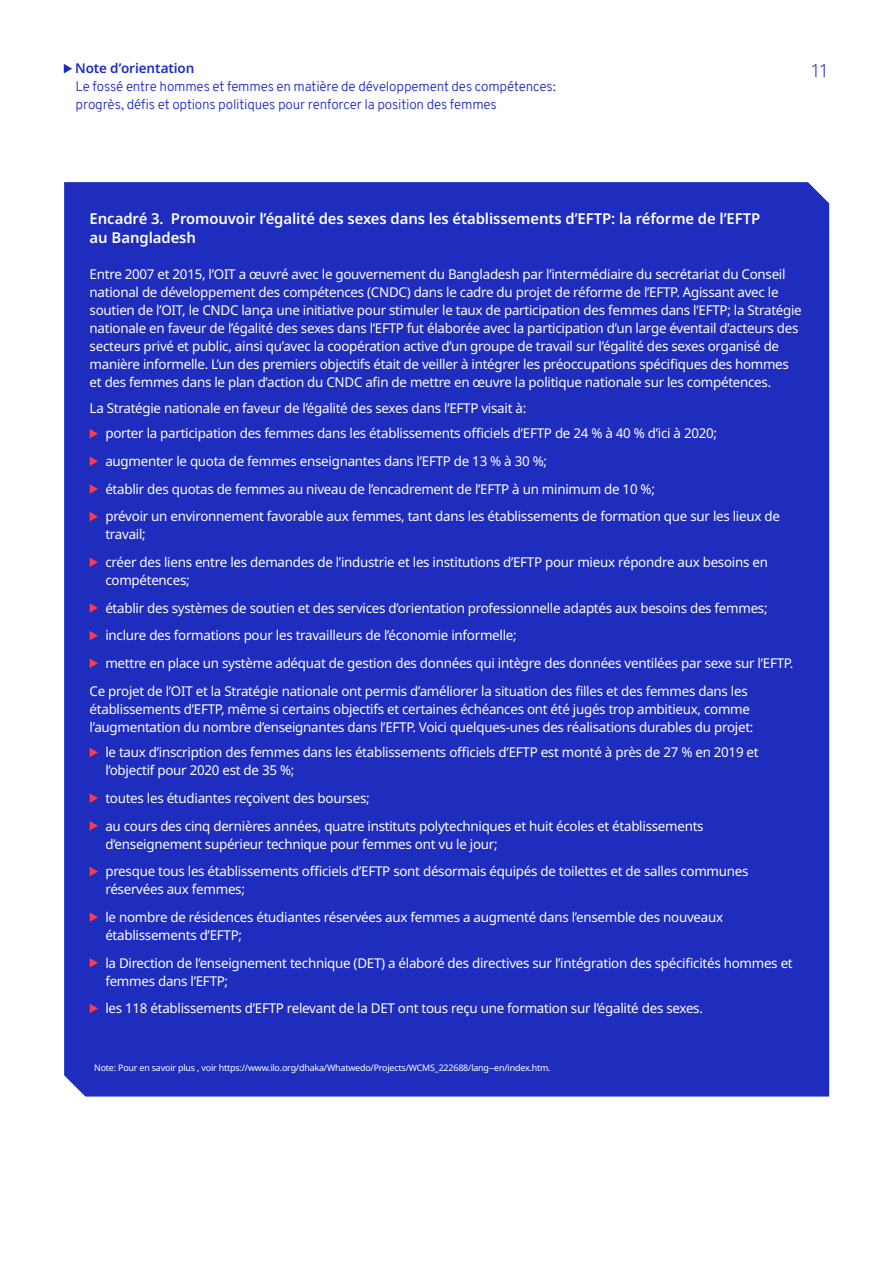
<style>
.page{position:relative;width:893px;height:1263px;background:#fff}
.page>*{position:absolute;margin:0;border:0;box-sizing:border-box;transform-origin:0 0}
.t1{font:300 18px "Noto Sans";color:#1e2dbe}
.S-titre2{font:600 15px/19.5px "Noto Sans";letter-spacing:-.005em;color:#fff}
.txt_box{font:13.5px/18px "Noto Sans";letter-spacing:-.02em;color:#fff}
.t2{font:300 13.5px/18px "Overpass";letter-spacing:-.015em;color:#1e2dbe}
.t3{font:600 13.5px "Noto Sans";letter-spacing:-.01em;color:#1e2dbe}
.txt_box-2{font:9px "Noto Sans";letter-spacing:-.02em;color:#fff}
</style>
<div class="page">
<svg style="left:64px;top:64px;width:8px;height:9px"></svg>
<div style="left:64px;top:182px;width:765px;height:914px;background:#1e2dbe"></div>
<svg style="left:90px;top:429px;width:8px;height:9px"></svg>
<svg style="left:90px;top:456px;width:8px;height:10px"></svg>
<svg style="left:90px;top:484px;width:8px;height:10px"></svg>
<svg style="left:90px;top:512px;width:8px;height:9px"></svg>
<svg style="left:90px;top:557px;width:8px;height:10px"></svg>
<svg style="left:90px;top:603px;width:8px;height:10px"></svg>
<svg style="left:90px;top:631px;width:8px;height:9px"></svg>
<svg style="left:90px;top:658px;width:8px;height:10px"></svg>
<svg style="left:90px;top:748px;width:8px;height:9px"></svg>
<svg style="left:90px;top:793px;width:8px;height:10px"></svg>
<svg style="left:90px;top:821px;width:8px;height:9px"></svg>
<svg style="left:90px;top:867px;width:8px;height:9px"></svg>
<svg style="left:90px;top:912px;width:8px;height:10px"></svg>
<svg style="left:90px;top:958px;width:8px;height:9px"></svg>
<svg style="left:90px;top:1004px;width:8px;height:9px"></svg>
<p class="t3" style="left:75px;top:59px;width:121px">Note d’orientation</p>
<p class="t2" style="left:76px;top:78px;width:482px">Le fossé entre hommes et femmes en matière de développement des compétences: progrès, défis et options politiques pour renforcer la position des femmes</p>
<h1 class="t1" style="left:810px;top:57px;width:20px">11</h1>
<p class="S-titre2" style="left:90px;top:209px;width:672px">Encadré 3. Promouvoir l’égalité des sexes dans les établissements d’EFTP: la réforme de l’EFTP au Bangladesh</p>
<p class="txt_box" style="left:90px;top:266px;width:714px">Entre 2007 et 2015, l’OIT a œuvré avec le gouvernement du Bangladesh par l’intermédiaire du secrétariat du Conseil national de développement des compétences (CNDC) dans le cadre du projet de réforme de l’EFTP. Agissant avec le soutien de l’OIT, le CNDC lança une initiative pour stimuler le taux de participation des femmes dans l’EFTP; la Stratégie nationale en faveur de l’égalité des sexes dans l’EFTP fut élaborée avec la participation d’un large éventail d’acteurs des secteurs privé et public, ainsi qu’avec la coopération active d’un groupe de travail sur l’égalité des sexes organisé de manière informelle. L’un des premiers objectifs était de veiller à intégrer les préoccupations spécifiques des hommes et des femmes dans le plan d’action du CNDC afin de mettre en œuvre la politique nationale sur les compétences.</p>
<p class="txt_box" style="left:90px;top:399px;width:438px">La Stratégie nationale en faveur de l’égalité des sexes dans l’EFTP visait à:</p>
<p class="txt_box" style="left:105px;top:425px;width:613px">porter la participation des femmes dans les établissements officiels d’EFTP de 24 % à 40 % d’ici à 2020;</p>
<p class="txt_box" style="left:105px;top:452px;width:443px">augmenter le quota de femmes enseignantes dans l’EFTP de 13 % à 30 %;</p>
<p class="txt_box" style="left:105px;top:480px;width:551px">établir des quotas de femmes au niveau de l’encadrement de l’EFTP à un minimum de 10 %;</p>
<p class="txt_box" style="left:105px;top:508px;width:676px">prévoir un environnement favorable aux femmes, tant dans les établissements de formation que sur les lieux de travail;</p>
<p class="txt_box" style="left:105px;top:553px;width:664px">créer des liens entre les demandes de l’industrie et les institutions d’EFTP pour mieux répondre aux besoins en compétences;</p>
<p class="txt_box" style="left:105px;top:599px;width:664px">établir des systèmes de soutien et des services d’orientation professionnelle adaptés aux besoins des femmes;</p>
<p class="txt_box" style="left:105px;top:627px;width:413px">inclure des formations pour les travailleurs de l’économie informelle;</p>
<p class="txt_box" style="left:105px;top:654px;width:690px">mettre en place un système adéquat de gestion des données qui intègre des données ventilées par sexe sur l’EFTP.</p>
<p class="txt_box" style="left:90px;top:682px;width:665px">Ce projet de l’OIT et la Stratégie nationale ont permis d’améliorer la situation des filles et des femmes dans les établissements d’EFTP, même si certains objectifs et certaines échéances ont été jugés trop ambitieux, comme l’augmentation du nombre d’enseignantes dans l’EFTP. Voici quelques-unes des réalisations durables du projet:</p>
<p class="txt_box" style="left:105px;top:744px;width:655px">le taux d’inscription des femmes dans les établissements officiels d’EFTP est monté à près de 27 % en 2019 et l’objectif pour 2020 est de 35 %;</p>
<p class="txt_box" style="left:105px;top:789px;width:266px">toutes les étudiantes reçoivent des bourses;</p>
<p class="txt_box" style="left:105px;top:817px;width:600px">au cours des cinq dernières années, quatre instituts polytechniques et huit écoles et établissements d’enseignement supérieur technique pour femmes ont vu le jour;</p>
<p class="txt_box" style="left:105px;top:863px;width:645px">presque tous les établissements officiels d’EFTP sont désormais équipés de toilettes et de salles communes réservées aux femmes;</p>
<p class="txt_box" style="left:105px;top:908px;width:619px">le nombre de résidences étudiantes réservées aux femmes a augmenté dans l’ensemble des nouveaux établissements d’EFTP;</p>
<p class="txt_box" style="left:105px;top:954px;width:689px">la Direction de l’enseignement technique (DET) a élaboré des directives sur l’intégration des spécificités hommes et femmes dans l’EFTP;</p>
<p class="txt_box" style="left:105px;top:1000px;width:599px">les 118 établissements d’EFTP relevant de la DET ont tous reçu une formation sur l’égalité des sexes.</p>
<p class="txt_box-2" style="left:94px;top:1061px;width:458px">Note: Pour en savoir plus , voir https://www.ilo.org/dhaka/Whatwedo/Projects/WCMS_222688/lang--en/index.htm.</p>
</div>
